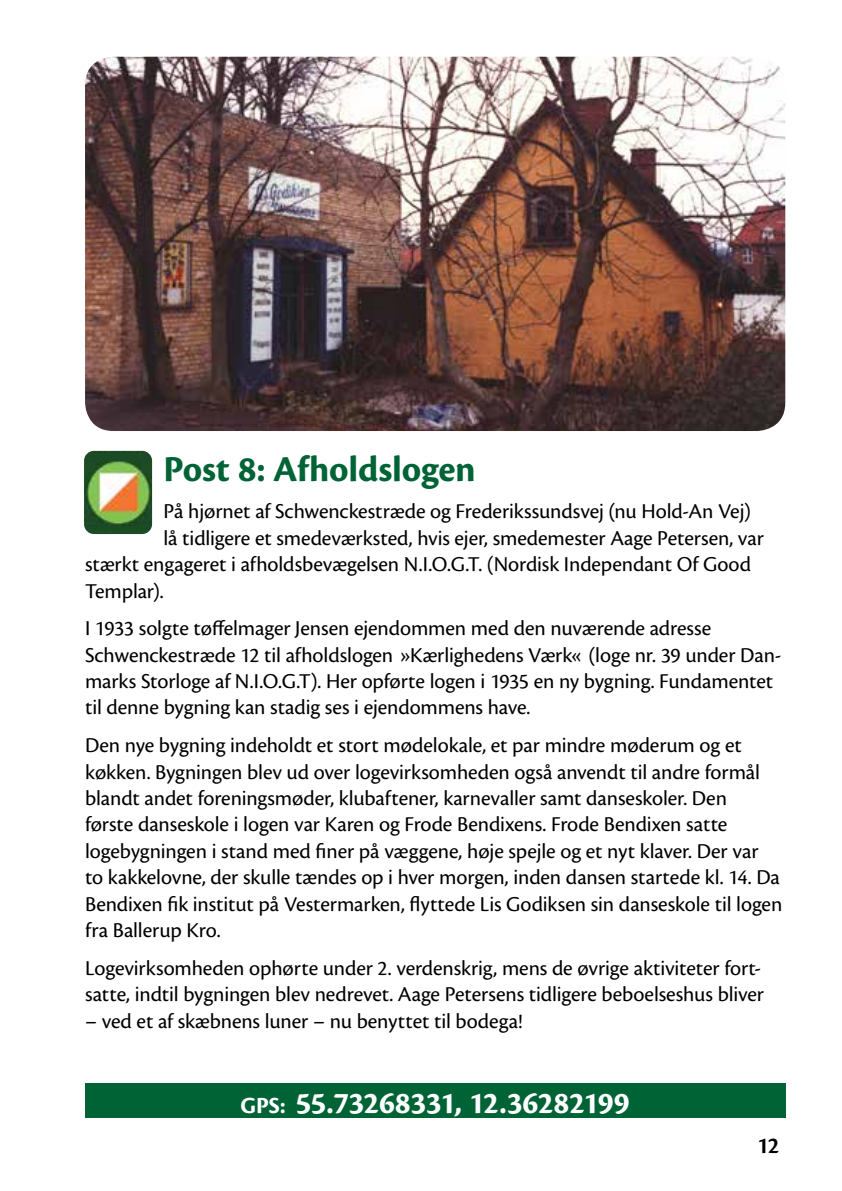
<style>
.page{position:relative;width:842px;height:1191px;background:#fff}
.page>*{position:absolute;margin:0;border:0;box-sizing:border-box;transform-origin:0 0}
.t1{font:700 38px "Cronos Pro";letter-spacing:-.005em;color:#006336}
.t2{font:700 32px "Cronos Pro";letter-spacing:-.02em;color:#fff}
.t3{font:600 24px "Cronos Pro";color:#000}
.t4{font:22px/26.4px "Cronos Pro";letter-spacing:-.005em;color:#000}
.s1{font-size:24px}
</style>
<div class="page">
<img style="left:84px;top:451px;width:68px;height:83px">
<div style="left:96px;top:453px;width:42px;height:7px;background:#1b4b25"></div>
<div style="left:90px;top:526px;width:57px;height:5px;background:#1b4b25"></div>
<div style="left:85px;top:1083px;width:700px;height:34px;background:#006336"></div>
<img style="left:85px;top:57px;width:700px;height:374px">
<h1 class="t1" style="left:163px;top:447px;width:314px">Post 8: Afholdslogen</h1>
<p class="t4" style="left:163px;top:498px;width:589px">På hjørnet af Schwenckestræde og Frederikssundsvej (nu Hold-An Vej)</p>
<p class="t4" style="left:163px;top:525px;width:602px">lå tidligere et smedeværksted, hvis ejer, smedemester Aage Petersen, var</p>
<p class="t4" style="left:85px;top:551px;width:667px">stærkt engageret i afholdsbevægelsen N.I.O.G.T. (Nordisk Independant Of Good</p>
<p class="t4" style="left:85px;top:577px;width:80px">Templar).</p>
<p class="t4" style="left:85px;top:615px;width:698px">I 1933 solgte tøffelmager Jensen ejendommen med den nuværende adresse Schwenckestræde 12 til afholdslogen »Kærlighedens Værk« (loge nr. 39 under Dan&shy;marks Storloge af N.I.O.G.T). Her opførte logen i 1935 en ny bygning. Fundamentet til denne bygning kan stadig ses i ejendommens have.</p>
<p class="t4" style="left:85px;top:732px;width:699px">Den nye bygning indeholdt et stort mødelokale, et par mindre møderum og et køkken. Bygningen blev ud over logevirksomheden også anvendt til andre formål blandt andet foreningsmøder, klubaftener, karnevaller samt danseskoler. Den<br>første danseskole i logen var Karen og Frode Bendixens. Frode Bendixen satte logebygningen i stand med finer på væggene, høje spejle og et nyt klaver. Der var<br>to kakkelovne, der skulle tændes op i hver morgen, inden dansen startede kl. 14. Da Bendixen fik institut på Vestermarken, flyttede Lis Godiksen sin danseskole til logen fra Ballerup Kro.</p>
<p class="t4" style="left:85px;top:955px;width:680px">Logevirksomheden ophørte under 2. verdenskrig, mens de øvrige aktiviteter fort&shy;satte, indtil bygningen blev nedrevet. Aage Petersens tidligere beboelseshus bliver</p>
<p class="t4" style="left:85px;top:1007px;width:439px">– ved et af skæbnens luner – nu benyttet til bodega!</p>
<h2 class="t2" style="left:241px;top:1084px;width:391px"><span class="s1">GPS:</span> 55.73268331, 12.36282199</h2>
<p class="t3" style="left:757px;top:1131px;width:24px">12</p>
</div>
